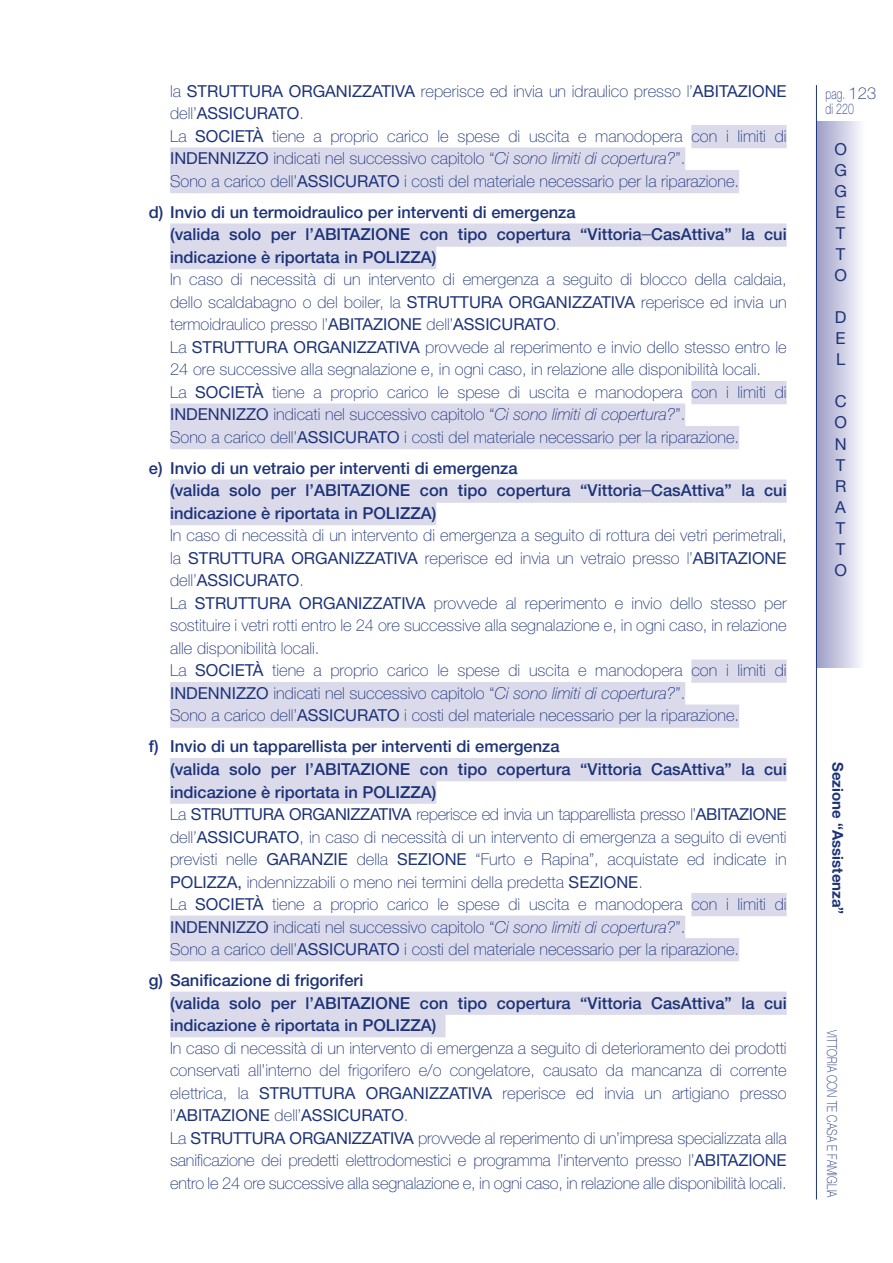
<style>
.page{position:relative;width:893px;height:1263px;background:#fff}
.page>*{position:absolute;margin:0;border:0;box-sizing:border-box;transform-origin:0 0}
.t1{font:100 16.5px/22.5px "Helvetica Neue LT Std";color:#1d3378}
.t2{font:500 16.5px/22.5px "Helvetica Neue LT Std";color:#1d3378}
.t3{font:16.5px/21px "Helvetica Neue LT Std";color:#1d3378;text-align:justify}
.t4{font:700 15px "Helvetica Neue LT Std";color:#1d3378}
.t5{font:100 14.7px/15px "Helvetica Neue LT Std";letter-spacing:.01em;color:#1d3378;scale:.71 1}
.t6{font:100 13.65px "Helvetica Neue LT Std";letter-spacing:.01em;color:#1d3378;scale:.77 1}
.s1{font-weight:400}
.s2{font-style:italic}
.s3{font-weight:500}
.s4{font-size:16.5px}
</style>
<div class="page">
<div style="left:816px;top:121px;width:49px;height:546px;background:linear-gradient(to right,#9c9cc6,#fdfcff)"></div>
<div style="left:691px;top:125px;width:96px;height:23px;background:#dadaeb"></div>
<div style="left:170px;top:147px;width:515px;height:24px;background:#dadaeb"></div>
<div style="left:170px;top:170px;width:569px;height:23px;background:#dadaeb"></div>
<div style="left:170px;top:223px;width:617px;height:24px;background:#dadaeb"></div>
<div style="left:170px;top:246px;width:266px;height:23px;background:#dadaeb"></div>
<div style="left:691px;top:381px;width:96px;height:23px;background:#dadaeb"></div>
<div style="left:170px;top:403px;width:515px;height:24px;background:#dadaeb"></div>
<div style="left:170px;top:426px;width:569px;height:23px;background:#dadaeb"></div>
<div style="left:170px;top:479px;width:617px;height:24px;background:#dadaeb"></div>
<div style="left:170px;top:502px;width:266px;height:23px;background:#dadaeb"></div>
<div style="left:691px;top:659px;width:96px;height:24px;background:#dadaeb"></div>
<div style="left:170px;top:682px;width:515px;height:23px;background:#dadaeb"></div>
<div style="left:170px;top:704px;width:569px;height:24px;background:#dadaeb"></div>
<div style="left:170px;top:758px;width:617px;height:23px;background:#dadaeb"></div>
<div style="left:170px;top:780px;width:266px;height:24px;background:#dadaeb"></div>
<div style="left:691px;top:893px;width:96px;height:23px;background:#dadaeb"></div>
<div style="left:170px;top:915px;width:515px;height:24px;background:#dadaeb"></div>
<div style="left:170px;top:938px;width:569px;height:23px;background:#dadaeb"></div>
<div style="left:170px;top:991px;width:617px;height:24px;background:#dadaeb"></div>
<div style="left:170px;top:1014px;width:276px;height:23px;background:#dadaeb"></div>
<hr style="left:816px;top:85px;width:1px;height:1114px;background:#1d3378">
<p class="t1" style="left:170px;top:80px;width:618px">la <span class="s1">STRUTTURA ORGANIZZATIVA</span> reperisce ed invia un idraulico presso l’<span class="s1">ABITAZIONE </span>dell’<span class="s1">ASSICURATO</span>.<br>La <span class="s1">SOCIETÀ</span> tiene a proprio carico le spese di uscita e manodopera con i limiti di <span class="s1">INDENNIZZO</span> indicati nel successivo capitolo “<span class="s2">Ci sono limiti di copertura?</span>”.<br>Sono a carico dell’<span class="s1">ASSICURATO</span> i costi del materiale necessario per la riparazione.</p>
<p class="t2" style="left:170px;top:201px;width:618px;text-indent:-21px">d) Invio di un termoidraulico per interventi di emergenza<br>(valida solo per l’ABITAZIONE con tipo copertura “Vittoria CasAttiva” la cui indicazione è riportata in POLIZZA)</p>
<p class="t1" style="left:170px;top:268px;width:618px">In caso di necessità di un intervento di emergenza a seguito di blocco della caldaia, dello scaldabagno o del boiler, la <span class="s1">STRUTTURA ORGANIZZATIVA</span> reperisce ed invia un termoidraulico presso l’<span class="s1">ABITAZIONE</span> dell’<span class="s1">ASSICURATO</span>.<br>La <span class="s1">STRUTTURA ORGANIZZATIVA</span> provvede al reperimento e invio dello stesso entro le 24 ore successive alla segnalazione e, in ogni caso, in relazione alle disponibilità locali.<br>La <span class="s1">SOCIETÀ</span> tiene a proprio carico le spese di uscita e manodopera con i limiti di <span class="s1">INDENNIZZO</span> indicati nel successivo capitolo “<span class="s2">Ci sono limiti di copertura?</span>”.<br>Sono a carico dell’<span class="s1">ASSICURATO</span> i costi del materiale necessario per la riparazione.</p>
<p class="t2" style="left:170px;top:457px;width:618px;text-indent:-21px">e) Invio di un vetraio per interventi di emergenza<br>(valida solo per l’ABITAZIONE con tipo copertura “Vittoria CasAttiva” la cui indicazione è riportata in POLIZZA)</p>
<p class="t1" style="left:170px;top:524px;width:618px">In caso di necessità di un intervento di emergenza a seguito di rottura dei vetri perimetrali, la <span class="s1">STRUTTURA ORGANIZZATIVA</span> reperisce ed invia un vetraio presso l’<span class="s1">ABITAZIONE </span>dell’<span class="s1">ASSICURATO</span>.<br>La <span class="s1">STRUTTURA ORGANIZZATIVA</span> provvede al reperimento e invio dello stesso per sostituire i vetri rotti entro le 24 ore successive alla segnalazione e, in ogni caso, in relazione alle disponibilità locali.<br>La <span class="s1">SOCIETÀ</span> tiene a proprio carico le spese di uscita e manodopera con i limiti di <span class="s1">INDENNIZZO</span> indicati nel successivo capitolo “<span class="s2">Ci sono limiti di copertura?</span>”.<br>Sono a carico dell’<span class="s1">ASSICURATO</span> i costi del materiale necessario per la riparazione.</p>
<p class="t1" style="left:170px;top:735px;width:618px;text-indent:-21px"><span class="s3">f) Invio di un tapparellista per interventi di emergenza<br>(valida solo per l’ABITAZIONE con tipo copertura “Vittoria CasAttiva” la cui indicazione è riportata in POLIZZA)<br></span>La <span class="s1">STRUTTURA ORGANIZZATIVA</span> reperisce ed invia un tapparellista presso l’<span class="s1">ABITAZIONE </span>dell’<span class="s1">ASSICURATO</span>, in caso di necessità di un intervento di emergenza a seguito di eventi previsti nelle <span class="s1">GARANZIE</span> della <span class="s1">SEZIONE</span> “Furto e Rapina”, acquistate ed indicate in <span class="s1">POLIZZA,</span> indennizzabili o meno nei termini della predetta <span class="s1">SEZIONE</span>.<br>La <span class="s1">SOCIETÀ</span> tiene a proprio carico le spese di uscita e manodopera con i limiti di <span class="s1">INDENNIZZO</span> indicati nel successivo capitolo “<span class="s2">Ci sono limiti di copertura?</span>”.<br>Sono a carico dell’<span class="s1">ASSICURATO</span> i costi del materiale necessario per la riparazione.</p>
<p class="t2" style="left:170px;top:969px;width:618px;text-indent:-21px">g) Sanificazione di frigoriferi<br>(valida solo per l’ABITAZIONE con tipo copertura “Vittoria CasAttiva” la cui indicazione è riportata in POLIZZA)</p>
<p class="t1" style="left:170px;top:1036px;width:618px">In caso di necessità di un intervento di emergenza a seguito di deterioramento dei prodotti conservati all’interno del frigorifero e/o congelatore, causato da mancanza di corrente elettrica, la <span class="s1">STRUTTURA ORGANIZZATIVA</span> reperisce ed invia un artigiano presso l’<span class="s1">ABITAZIONE</span> dell’<span class="s1">ASSICURATO</span>.<br>La <span class="s1">STRUTTURA ORGANIZZATIVA</span> provvede al reperimento di un’impresa specializzata alla sanificazione dei predetti elettrodomestici e programma l’intervento presso l’<span class="s1">ABITAZIONE </span>entro le 24 ore successive alla segnalazione e, in ogni caso, in relazione alle disponibilità locali.</p>
<p class="t5" style="left:825px;top:86px;width:73px">pag. <span class="s4">123 </span>di 220</p>
<p class="t3" style="left:834px;top:139px;width:14px">O G G E T T O</p>
<p class="t3" style="left:835px;top:307px;width:13px">D E L</p>
<p class="t3" style="left:834px;top:391px;width:14px">C O N T R A T T O</p>
<p class="t4" style="left:847px;top:762px;width:154px;rotate:90deg">Sezione “Assistenza”</p>
<p class="t6" style="left:840px;top:1030px;width:219px;rotate:90deg">VITTORIA CON TE CASA E FAMIGLIA</p>
</div>
